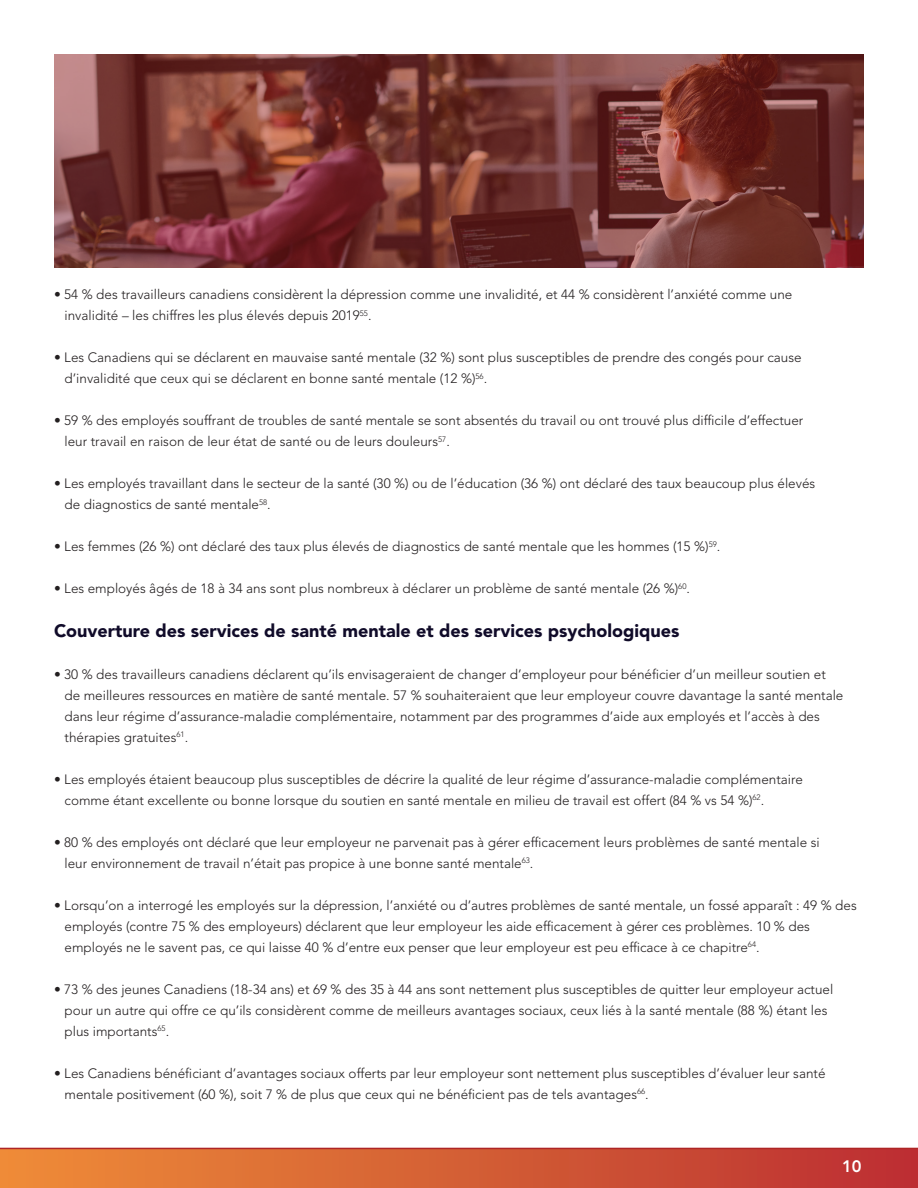
<style>
.page{position:relative;width:918px;height:1188px;background:#fff}
.page>*{position:absolute;margin:0;border:0;box-sizing:border-box;transform-origin:0 0}
.t1{font:900 18px "Avenir LT Std";color:#100b29}
.Page_Number{font:800 16.5px "Avenir LT Std";color:#fff}
.t2{font:300 13.5px/21px "Avenir LT Std";color:#231f20}
</style>
<div class="page">
<div style="left:0;top:1149px;width:918px;height:39px;background:linear-gradient(to right,#ee8d38,#bb2f32)"></div>
<hr style="left:0;top:1148px;width:918px;height:1px;background:#ae2525">
<svg style="left:54px;top:54px;width:810px;height:214px;background:#753733"></svg>
<p class="t2" style="left:65px;top:284px;width:729px;text-indent:-11px">• 54 % des travailleurs canadiens considèrent la dépression comme une invalidité, et 44 % considèrent l’anxiété comme une invalidité – les chiffres les plus élevés depuis 2019<sup>55</sup>.</p>
<p class="t2" style="left:65px;top:347px;width:739px;text-indent:-11px">• Les Canadiens qui se déclarent en mauvaise santé mentale (32 %) sont plus susceptibles de prendre des congés pour cause d’invalidité que ceux qui se déclarent en bonne santé mentale (12 %)<sup>56</sup>.</p>
<p class="t2" style="left:65px;top:410px;width:740px;text-indent:-11px">• 59 % des employés souffrant de troubles de santé mentale se sont absentés du travail ou ont trouvé plus difficile d’effectuer leur travail en raison de leur état de santé ou de leurs douleurs<sup>57</sup>.</p>
<p class="t2" style="left:65px;top:473px;width:752px;text-indent:-11px">• Les employés travaillant dans le secteur de la santé (30 %) ou de l’éducation (36 %) ont déclaré des taux beaucoup plus élevés de diagnostics de santé mentale<sup>58</sup>.</p>
<p class="t2" style="left:54px;top:536px;width:668px">• Les femmes (26 %) ont déclaré des taux plus élevés de diagnostics de santé mentale que les hommes (15 %)<sup>59</sup>.</p>
<p class="t2" style="left:54px;top:578px;width:637px">• Les employés âgés de 18 à 34 ans sont plus nombreux à déclarer un problème de santé mentale (26 %)<sup>60</sup>.</p>
<h4 class="t1" style="left:54px;top:619px;width:627px">Couverture des services de santé mentale et des services psychologiques</h4>
<p class="t2" style="left:65px;top:663px;width:780px;text-indent:-11px">• 30 % des travailleurs canadiens déclarent qu’ils envisageraient de changer d’employeur pour bénéficier d’un meilleur soutien et de meilleures ressources en matière de santé mentale. 57 % souhaiteraient que leur employeur couvre davantage la santé mentale dans leur régime d’assurance-maladie complémentaire, notamment par des programmes d’aide aux employés et l’accès à des thérapies gratuites<sup>61</sup>.</p>
<p class="t2" style="left:65px;top:768px;width:740px;text-indent:-11px">• Les employés étaient beaucoup plus susceptibles de décrire la qualité de leur régime d’assurance-maladie complémentaire comme étant excellente ou bonne lorsque du soutien en santé mentale en milieu de travail est offert (84 % vs 54 %)<sup>62</sup>.</p>
<p class="t2" style="left:65px;top:831px;width:757px;text-indent:-11px">• 80 % des employés ont déclaré que leur employeur ne parvenait pas à gérer efficacement leurs problèmes de santé mentale si leur environnement de travail n’était pas propice à une bonne santé mentale<sup>63</sup>.</p>
<p class="t2" style="left:65px;top:894px;width:794px;text-indent:-11px">• Lorsqu’on a interrogé les employés sur la dépression, l’anxiété ou d’autres problèmes de santé mentale, un fossé apparaît : 49 % des employés (contre 75 % des employeurs) déclarent que leur employeur les aide efficacement à gérer ces problèmes. 10 % des employés ne le savent pas, ce qui laisse 40 % d’entre eux penser que leur employeur est peu efficace à ce chapitre<sup>64</sup>.</p>
<p class="t2" style="left:65px;top:978px;width:770px;text-indent:-11px">• 73 % des jeunes Canadiens (18-34 ans) et 69 % des 35 à 44 ans sont nettement plus susceptibles de quitter leur employeur actuel pour un autre qui offre ce qu’ils considèrent comme de meilleurs avantages sociaux, ceux liés à la santé mentale (88 %) étant les plus importants<sup>65</sup>.</p>
<p class="t2" style="left:65px;top:1062px;width:763px;text-indent:-11px">• Les Canadiens bénéficiant d’avantages sociaux offerts par leur employeur sont nettement plus susceptibles d’évaluer leur santé mentale positivement (60 %), soit 7 % de plus que ceux qui ne bénéficient pas de tels avantages<sup>66</sup>.</p>
<p class="Page_Number" style="left:842px;top:1156px;width:21px">10</p>
</div>
